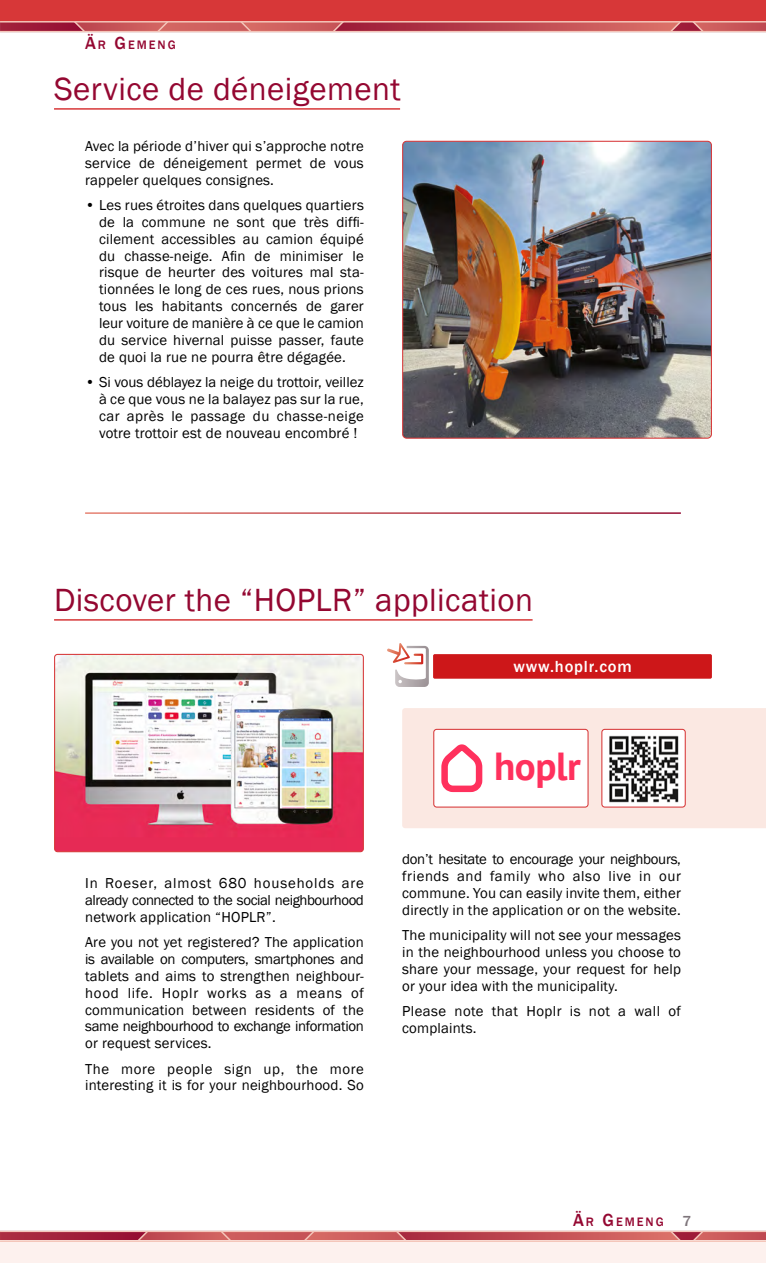
<style>
.page{position:relative;width:766px;height:1263px;background:#fff}
.page>*{position:absolute;margin:0;border:0;box-sizing:border-box;transform-origin:0 0}
.t1{font:700 39px "PT Sans";letter-spacing:-.01em;color:#ff315d}
.t2{font:33px "Franklin Gothic";letter-spacing:.015em;color:#940731}
.t3{font:500 16.5px "Franklin Gothic";letter-spacing:.05em;color:#fff}
.t4{font:14.85px/16.8px "Franklin Gothic";letter-spacing:.015em;color:#000;text-align:justify}
.t5{font:500 12.6px "Franklin Gothic";letter-spacing:.155em;color:#940731}
.s1{font-size:18px}
.s2{font-size:15px;color:#7e757b}
</style>
<div class="page">
<svg style="left:0;top:23px;width:765px;height:10px;background:#c45c63"></svg>
<svg style="left:0;top:1232px;width:765px;height:8px;background:#bf4b53"></svg>
<div style="left:0;top:0;width:765px;height:22px;background:#d73738"></div>
<hr style="left:0;top:21px;width:765px;height:2px;background:#f4c5b9">
<hr style="left:0;top:31px;width:765px;height:1px;background:#f4c5b9">
<div style="left:0;top:1240px;width:765px;height:23px;background:#fdf1ee"></div>
<hr style="left:0;top:1230px;width:765px;height:2px;background:#f4c5b9">
<hr style="left:0;top:1240px;width:765px;height:2px;background:#f4c5b9">
<hr style="left:54px;top:108px;width:346px;height:2px;background:#d73738">
<img style="left:402px;top:141px;width:309px;height:297px">
<div style="left:402px;top:141px;width:309px;height:298px;border:1px solid #d73738;border-radius:4px"></div>
<hr style="left:54px;top:619px;width:478px;height:2px;background:#d73738">
<div style="left:402px;top:708px;width:363px;height:120px;background:#fbe8e2"></div>
<img style="left:428px;top:648px;width:1px;height:37px">
<svg style="left:387px;top:643px;width:41px;height:44px"></svg>
<div style="left:433px;top:655px;width:278px;height:23px;background:#cd1719"></div>
<div style="left:433px;top:654px;width:278px;height:25px;border:1px solid #cd1719"></div>
<img style="left:56px;top:656px;width:306px;height:194px">
<div style="left:54px;top:654px;width:310px;height:198px;border:1px solid #d73738;border-radius:3px"></div>
<div style="left:433px;top:729px;width:155px;height:78px;background:#fff;border-radius:3px"></div>
<div style="left:433px;top:729px;width:155px;height:79px;border:1px solid #d73738;border-radius:3px"></div>
<svg style="left:441px;top:744px;width:42px;height:49px"></svg>
<div style="left:601px;top:729px;width:84px;height:78px;background:#fff;border-radius:3px"></div>
<img style="left:609px;top:735px;width:70px;height:68px">
<div style="left:601px;top:729px;width:84px;height:79px;border:1px solid #d73738;border-radius:3px"></div>
<p class="t5" style="left:85px;top:37px;width:92px"><span class="s1">Ä</span>R <span class="s1">G</span>EMENG</p>
<h2 class="t2" style="left:54px;top:68px;width:348px">Service de déneigement</h2>
<p class="t4" style="left:85px;top:138px;width:280px">Avec la période d’hiver qui s’approche notre service de déneigement permet de vous rappeler quelques consignes.</p>
<p class="t4" style="left:99px;top:197px;width:266px;text-indent:-14px">• Les rues étroites dans quelques quartiers de la commune ne sont que très diffi&shy;cilement accessibles au camion équipé du chasse-neige. Afin de minimiser le risque de heurter des voitures mal sta&shy;tionnées le long de ces rues, nous prions tous les habitants concernés de garer leur voiture de manière à ce que le camion du service hivernal puisse passer, faute de quoi la rue ne pourra être dégagée.</p>
<p class="t4" style="left:99px;top:374px;width:266px;text-indent:-14px">• Si vous déblayez la neige du trottoir, veillez à ce que vous ne la balayez pas sur la rue, car après le passage du chasse-neige votre trottoir est de nouveau encombré !</p>
<h2 class="t2" style="left:54px;top:579px;width:480px">Discover the “HOPLR” application</h2>
<p class="t3" style="left:513px;top:656px;width:120px">www.hoplr.com</p>
<p class="t4" style="left:85px;top:875px;width:280px">In Roeser, almost 680 households are already connected to the social neighbourhood network application “HOPLR”.</p>
<p class="t4" style="left:85px;top:934px;width:280px">Are you not yet registered? The application is available on computers, smartphones and tablets and aims to strengthen neighbour&shy;hood life. Hoplr works as a means of communication between residents of the same neighbourhood to exchange information or request services.</p>
<p class="t4" style="left:85px;top:1060px;width:280px">The more people sign up, the more interesting it is for your neighbourhood. So</p>
<h1 class="t1" style="left:494px;top:741px;width:88px">hoplr</h1>
<p class="t4" style="left:402px;top:851px;width:280px">don’t hesitate to encourage your neighbours, friends and family who also live in our commune. You can easily invite them, either directly in the application or on the website.</p>
<p class="t4" style="left:402px;top:927px;width:280px">The municipality will not see your messages in the neighbourhood unless you choose to share your message, your request for help or your idea with the municipality.</p>
<p class="t4" style="left:402px;top:1003px;width:280px">Please note that Hoplr is not a wall of complaints.</p>
<p class="t5" style="left:573px;top:1214px;width:120px"><span class="s1">Ä</span>R <span class="s1">G</span>EMENG <span class="s2">7</span></p>
</div>
